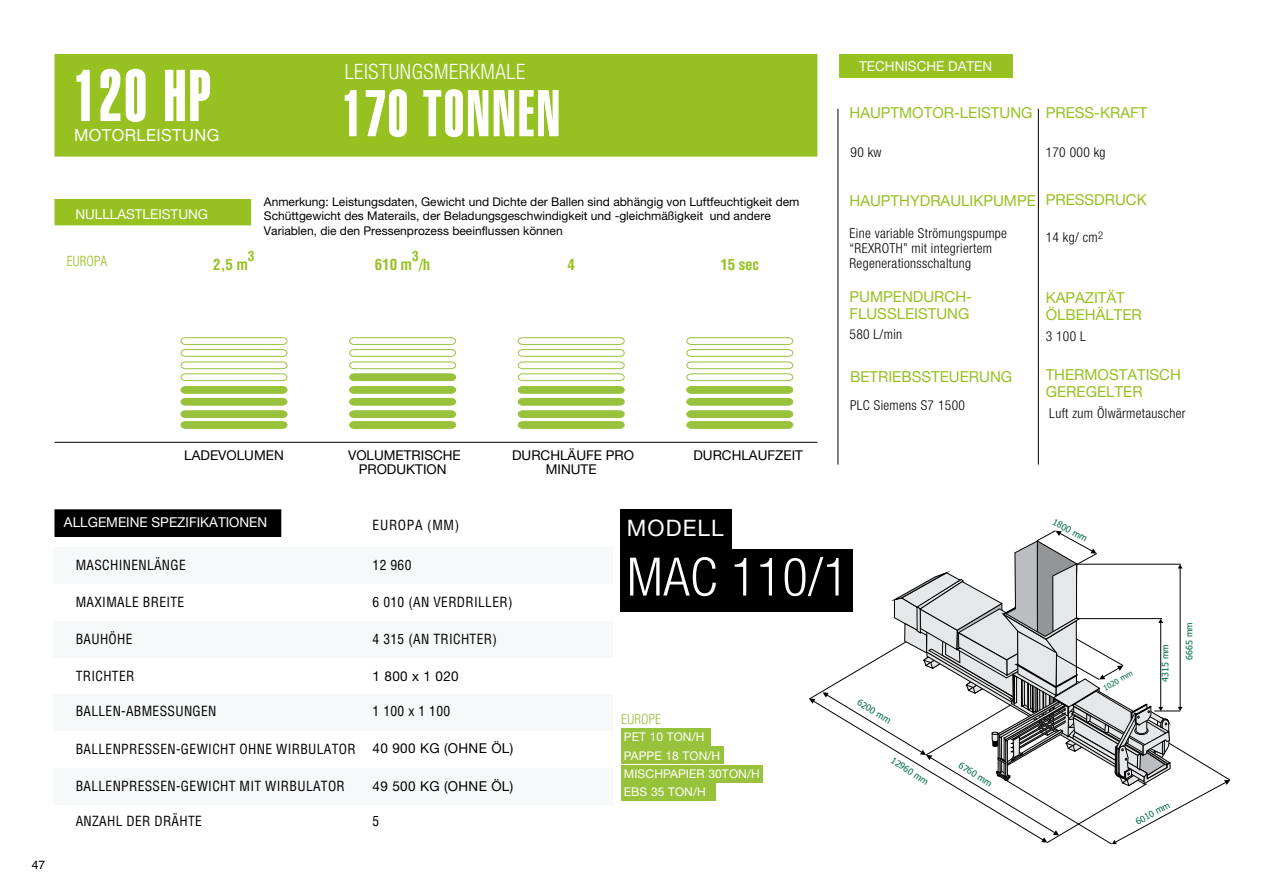
<style>
.page{position:relative;width:1263px;height:893px;background:#fff}
.page>*{position:absolute;margin:0;border:0;box-sizing:border-box;transform-origin:0 0}
.t1{font:72px "Helvetica LT Std Extra Comp";color:#fff;scale:.83 1}
.t2{font:64.8px "Helvetica LT Std Extra Comp";letter-spacing:.05em;color:#fff;scale:.83 1}
.t3{font:300 condensed 52.95px "Helvetica Neue LT Std";letter-spacing:.01em;color:#fff}
.t4{font:22.65px "Helvetica Neue LT Std";letter-spacing:.05em;color:#fff}
.t5{font:300 condensed 21.15px "Helvetica Neue LT Std";letter-spacing:.025em;color:#fff}
.t6{font:16.65px "Helvetica Neue LT Std";letter-spacing:.025em;color:#fff}
.t7{font:15.15px/16.5px "Helvetica Neue LT Std";color:#96c121}
.t8{font:700 condensed 15px "Helvetica LT Std";letter-spacing:-.01em;color:#96c121}
.t9{font:condensed 13.65px "Helvetica LT Std";letter-spacing:.025em;color:#000}
.t10{font:300 condensed 13.65px/15px "Helvetica Neue LT Std";letter-spacing:.025em;color:#000}
.t11{font:13.65px "Helvetica Neue LT Std";color:#fff}
.t12{font:13.65px "Helvetica Neue LT Std";letter-spacing:.025em;color:#000}
.t13{font:condensed 13.65px "Helvetica LT Std";letter-spacing:.05em;color:#000}
.t14{font:13.5px/13.5px "Helvetica Neue LT Std";color:#000;text-align:center}
.t15{font:300 condensed 13.5px "Helvetica LT Std";letter-spacing:-.01em;color:#96c121}
.t16{font:300 condensed 13.5px "Helvetica LT Std";letter-spacing:-.01em;color:#98c23c}
.t17{font:700 condensed 13.5px "Helvetica LT Std";color:#96c121}
.t18{font:12px/14.4px "Helvetica Neue LT Std";color:#000}
.t19{font:12px/18.3px "Helvetica Neue LT Std";letter-spacing:.01em;color:#fff}
.t20{font:12px "Helvetica LT Std";color:#000}
.t21{font:9px "Tahoma";color:#006d4a}
.t22{font:7.8px "Tahoma";color:#006d4a}
</style>
<div class="page">
<hr style="left:54px;top:442px;width:763px;height:1px;background:#000">
<div style="left:54px;top:621px;width:559px;height:36px;background:#f7f8f9"></div>
<div style="left:54px;top:547px;width:559px;height:36px;background:#f7f8f9"></div>
<div style="left:54px;top:695px;width:559px;height:36px;background:#f7f8f9"></div>
<div style="left:54px;top:768px;width:559px;height:36px;background:#f7f8f9"></div>
<div style="left:55px;top:510px;width:225px;height:26px;background:#000"></div>
<div style="left:54px;top:509px;width:227px;height:28px;border:2px solid #000"></div>
<div style="left:839px;top:54px;width:174px;height:24px;background:#96c121"></div>
<hr style="left:837px;top:109px;width:1px;height:356px;background:#000">
<div style="left:54px;top:54px;width:763px;height:103px;background:#96c121;border:2px solid #96c121"></div>
<hr style="left:1038px;top:109px;width:1px;height:356px;background:#000">
<div style="left:54px;top:199px;width:197px;height:26px;background:#96c121"></div>
<div style="left:620px;top:509px;width:112px;height:103px;background:#000"></div>
<div style="left:620px;top:549px;width:233px;height:63px;background:#000"></div>
<div style="left:621px;top:765px;width:141px;height:17px;background:#98c23c"></div>
<div style="left:621px;top:784px;width:94px;height:17px;background:#98c23c"></div>
<div style="left:621px;top:747px;width:103px;height:17px;background:#98c23c"></div>
<div style="left:621px;top:728px;width:90px;height:18px;background:#98c23c"></div>
<svg style="left:180px;top:337px;width:108px;height:92px"></svg>
<svg style="left:349px;top:337px;width:107px;height:92px"></svg>
<svg style="left:517px;top:337px;width:108px;height:92px"></svg>
<svg style="left:686px;top:337px;width:107px;height:92px"></svg>
<svg style="left:810px;top:699px;width:5px;height:5px"></svg>
<svg style="left:823px;top:531px;width:407px;height:313px"></svg>
<p class="t20" style="left:32px;top:858px;width:15px">47</p>
<h1 class="t1" style="left:74px;top:52px;width:167px">120 HP</h1>
<h3 class="t6" style="left:74px;top:125px;width:147px">MOTORLEISTUNG</h3>
<h3 class="t5" style="left:345px;top:60px;width:182px">LEISTUNGSMERKMALE</h3>
<h2 class="t2" style="left:343px;top:74px;width:263px">170 TONNEN</h2>
<p class="t11" style="left:75px;top:206px;width:134px">NULLLASTLEISTUNG</p>
<p class="t18" style="left:264px;top:194px;width:537px">Anmerkung: Leistungsdaten, Gewicht und Dichte der Ballen sind abhängig von Luftfeuchtigkeit dem<br>Schüttgewicht des Materails, der Beladungsgeschwindigkeit und -gleichmäßigkeit und andere<br>Variablen, die den Pressenprozess beeinflussen können</p>
<p class="t15" style="left:67px;top:253px;width:42px">EUROPA</p>
<p class="t17" style="left:248px;top:247px;width:8px">3</p>
<p class="t8" style="left:213px;top:255px;width:36px">2,5 m</p>
<p class="t17" style="left:412px;top:247px;width:8px">3</p>
<p class="t8" style="left:375px;top:255px;width:57px">610 m /h</p>
<p class="t8" style="left:567px;top:255px;width:9px">4</p>
<p class="t8" style="left:720px;top:255px;width:40px">15 sec</p>
<p class="t14" style="left:184px;top:449px;width:101px">LADEVOLUMEN</p>
<p class="t14" style="left:512px;top:449px;width:123px">DURCHLÄUFE PRO<br>MINUTE</p>
<p class="t14" style="left:348px;top:449px;width:114px">VOLUMETRISCHE<br>PRODUKTION</p>
<p class="t14" style="left:693px;top:449px;width:111px">DURCHLAUFZEIT</p>
<p class="t11" style="left:859px;top:58px;width:134px">TECHNISCHE DATEN</p>
<p class="t7" style="left:849px;top:105px;width:185px">HAUPTMOTOR-LEISTUNG</p>
<p class="t10" style="left:850px;top:144px;width:33px">90 kw</p>
<p class="t7" style="left:849px;top:192px;width:188px">HAUPTHYDRAULIKPUMPE</p>
<p class="t10" style="left:849px;top:226px;width:159px">Eine variable Strömungspumpe “REXROTH” mit integriertem<br>Regenerationsschaltung</p>
<p class="t7" style="left:849px;top:288px;width:124px">PUMPENDURCH-<br>FLUSSLEISTUNG</p>
<p class="t10" style="left:849px;top:327px;width:54px">580 L/min</p>
<p class="t7" style="left:1046px;top:105px;width:103px">PRESS-KRAFT</p>
<p class="t10" style="left:1046px;top:144px;width:61px">170 000 kg</p>
<p class="t7" style="left:1046px;top:191px;width:103px">PRESSDRUCK</p>
<p class="t10" style="left:1046px;top:230px;width:59px">14 kg/ cm<sup>2</sup></p>
<p class="t7" style="left:1046px;top:289px;width:98px">KAPAZITÄT<br>ÖLBEHÄLTER</p>
<p class="t10" style="left:1046px;top:329px;width:42px">3 100 L</p>
<p class="t7" style="left:850px;top:368px;width:164px">BETRIEBSSTEUERUNG</p>
<p class="t10" style="left:850px;top:397px;width:116px">PLC Siemens S7 1500</p>
<p class="t7" style="left:1046px;top:366px;width:137px">THERMOSTATISCH<br>GEREGELTER</p>
<p class="t10" style="left:1049px;top:406px;width:138px">Luft zum Ölwärmetauscher</p>
<p class="t11" style="left:64px;top:514px;width:205px">ALLGEMEINE SPEZIFIKATIONEN</p>
<p class="t9" style="left:76px;top:556px;width:112px">MASCHINENLÄNGE</p>
<p class="t9" style="left:76px;top:594px;width:110px">MAXIMALE BREITE</p>
<p class="t9" style="left:76px;top:630px;width:58px">BAUHÖHE</p>
<p class="t9" style="left:76px;top:667px;width:60px">TRICHTER</p>
<p class="t9" style="left:76px;top:703px;width:142px">BALLEN-ABMESSUNGEN</p>
<p class="t9" style="left:76px;top:740px;width:281px">BALLENPRESSEN-GEWICHT OHNE WIRBULATOR</p>
<p class="t9" style="left:76px;top:777px;width:271px">BALLENPRESSEN-GEWICHT MIT WIRBULATOR</p>
<p class="t9" style="left:76px;top:812px;width:128px">ANZAHL DER DRÄHTE</p>
<p class="t13" style="left:373px;top:516px;width:88px">EUROPA (MM)</p>
<p class="t9" style="left:373px;top:556px;width:40px">12 960</p>
<p class="t9" style="left:373px;top:594px;width:141px">6 010 (AN VERDRILLER)</p>
<p class="t9" style="left:373px;top:630px;width:126px">4 315 (AN TRICHTER)</p>
<p class="t12" style="left:373px;top:668px;width:88px">1 800 x 1 020</p>
<p class="t9" style="left:373px;top:703px;width:79px">1 100 x 1 100</p>
<p class="t12" style="left:373px;top:740px;width:142px">40 900 KG (OHNE ÖL)</p>
<p class="t12" style="left:373px;top:778px;width:142px">49 500 KG (OHNE ÖL)</p>
<p class="t9" style="left:373px;top:812px;width:8px">5</p>
<h3 class="t4" style="left:627px;top:514px;width:98px">MODELL</h3>
<h3 class="t3" style="left:627px;top:546px;width:223px">MAC 110/1</h3>
<p class="t16" style="left:621px;top:711px;width:41px">EUROPE</p>
<p class="t19" style="left:624px;top:728px;width:137px">PET 10 TON/H<br>PAPPE 18 TON/H<br>MISCHPAPIER 30TON/H<br>EBS 35 TON/H</p>
<p class="t21" style="left:861px;top:696px;width:39px;rotate:31deg">6200 mm</p>
<p class="t21" style="left:895px;top:754px;width:44px;rotate:33deg">1 60 mm</p>
<p class="t21" style="left:963px;top:759px;width:39px;rotate:32deg">6760 mm</p>
<p class="t21" style="left:1056px;top:516px;width:39px;rotate:28deg">1800 mm</p>
<p class="t22" style="left:1101px;top:684px;width:34px;rotate:-29deg">1020 mm</p>
<p class="t21" style="left:1159px;top:682px;width:39px;rotate:-90deg">4315 mm</p>
<p class="t21" style="left:1183px;top:660px;width:39px;rotate:-90deg">6665 mm</p>
<p class="t21" style="left:1133px;top:817px;width:39px;rotate:-29deg">6010 mm</p>
</div>
